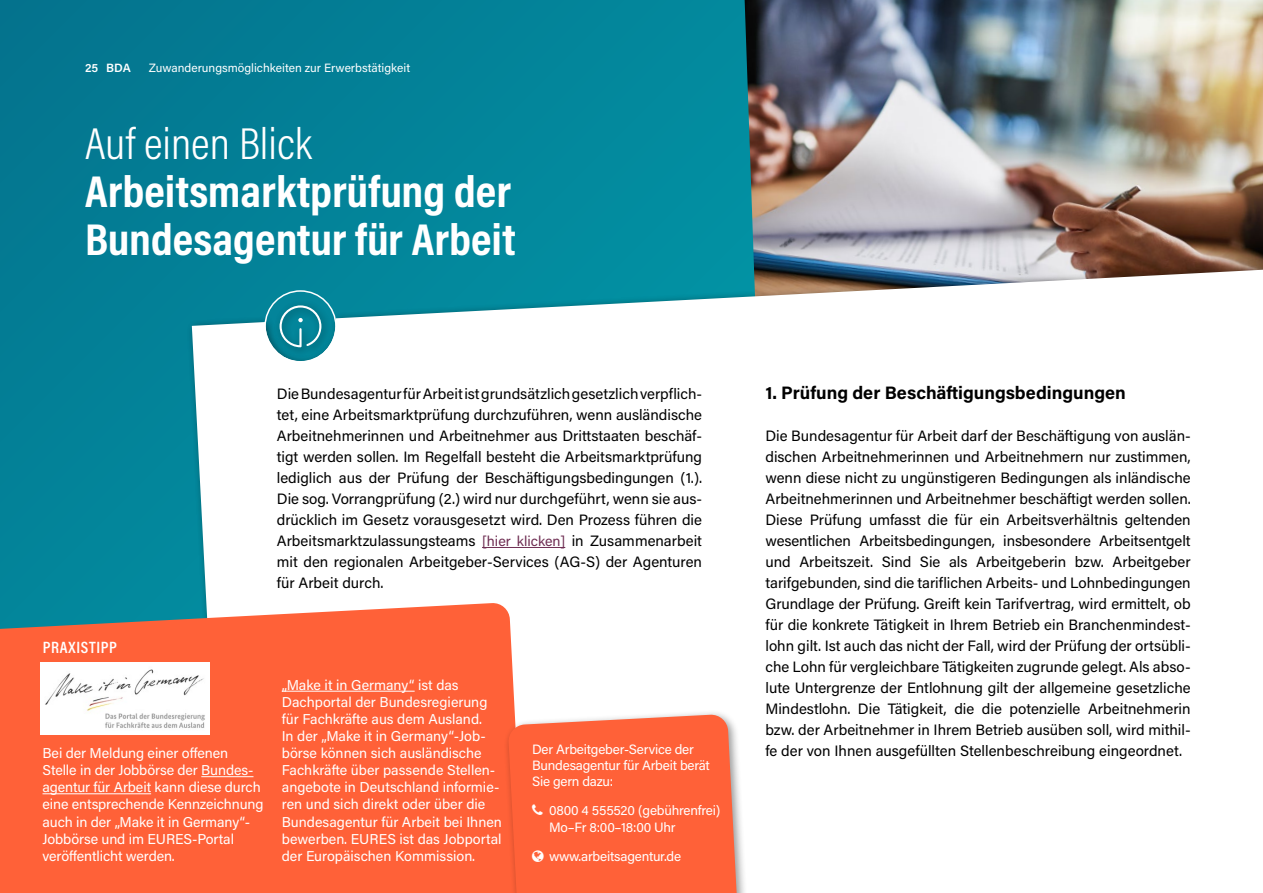
<style>
.page{position:relative;width:1263px;height:893px;background:#038298}
.page>*{position:absolute;margin:0;border:0;box-sizing:border-box;transform-origin:0 0}
.t1{font:700 45px/48px "Acumin Pro Cond";color:#fff;scale:1.04 1}
.t2{font:300 45px "Acumin Pro Cond";color:#fff;scale:1.04 1}
.t3{font:700 18px "Acumin Pro";color:#000}
.t4{font:600 16.5px "Acumin Pro Cond";letter-spacing:.04em;color:#fff}
.t5{font:15px/21px "Acumin Pro";color:#000;text-align:justify}
.t6{font:14.25px/17.1px "Acumin Pro";letter-spacing:-.005em;color:#fff}
.t7{font:13.5px/16.2px "Acumin Pro";letter-spacing:-.015em;color:#fff}
.t8{font:12px "Acumin Pro";color:#fff}
.t9{font:600 12px "Acumin Pro";color:#fff}
.s1{font-size:14.25px;color:#6f2e53}
</style>
<div class="page">
<img style="left:745px;top:0;width:518px;height:259px">
<div style="left:192px;top:265px;width:1071px;height:628px;background:#fff"></div>
<hr style="left:482px;top:547px;width:83px;height:1px;background:#6f2e53">
<div style="left:264px;top:290px;width:73px;height:72px;border:2px solid #fff;border-radius:50%"></div>
<div style="left:274px;top:299px;width:58px;height:58px;background:#000;opacity:.43"></div>
<svg style="left:280px;top:305px;width:41px;height:42px"></svg>
<div style="left:0;top:603px;width:524px;height:290px;background:#ff6138"></div>
<div style="left:503px;top:710px;width:245px;height:183px;background:#000;opacity:.4"></div>
<hr style="left:201px;top:776px;width:52px;height:1px;background:#fff">
<hr style="left:43px;top:793px;width:108px;height:1px;background:#fff">
<hr style="left:282px;top:691px;width:133px;height:1px;background:#fff">
<img style="left:41px;top:662px;width:169px;height:73px">
<div style="left:508px;top:714px;width:230px;height:179px;background:#ff6138"></div>
<p class="t9" style="left:85px;top:59px;width:47px">25 BDA</p>
<p class="t8" style="left:149px;top:59px;width:263px">Zuwanderungsmöglichkeiten zur Erwerbstätigkeit</p>
<h1 class="t2" style="left:85px;top:115px;width:220px">Auf einen Blick</h1>
<h1 class="t1" style="left:85px;top:166px;width:415px">Arbeitsmarktprüfung der<br>Bundesagentur für Arbeit</h1>
<p class="t5" style="left:277px;top:383px;width:427px">Die Bundesagentur für Arbeit ist grundsätzlich gesetzlich verpflich&shy;tet, eine Arbeitsmarktprüfung durchzuführen, wenn ausländische Arbeitnehmerinnen und Arbeitnehmer aus Drittstaaten beschäf&shy;tigt werden sollen. Im Regelfall besteht die Arbeitsmarktprüfung lediglich aus der Prüfung der Beschäftigungsbedingungen (1.).<br>Die sog. Vorrangprüfung (2.) wird nur durchgeführt, wenn sie aus&shy;drücklich im Gesetz vorausgesetzt wird. Den Prozess führen die Arbeitsmarktzulassungsteams <span class="s1">[hier klicken]</span> in Zusammenarbeit mit den regionalen Arbeitgeber-Services (AG-S) der Agenturen für Arbeit durch.</p>
<p class="t4" style="left:43px;top:636px;width:76px">PRAXISTIPP</p>
<p class="t6" style="left:43px;top:744px;width:223px">Bei der Meldung einer offenen<br>Stelle in der Jobbörse der Bundes&shy;agentur für Arbeit kann diese durch eine entsprechende Kennzeichnung auch in der „Make it in Germany“-<br>Jobbörse und im EURES-Portal veröffentlicht werden.</p>
<p class="t6" style="left:282px;top:676px;width:222px">„Make it in Germany“ ist das<br>Dachportal der Bundesregierung für Fachkräfte aus dem Ausland.<br>In der „Make it in Germany“-Job&shy;börse können sich ausländische<br>Fachkräfte über passende Stellen&shy;angebote in Deutschland informie&shy;ren und sich direkt oder über die<br>Bundesagentur für Arbeit bei Ihnen bewerben. EURES ist das Jobportal der Europäischen Kommission.</p>
<p class="t7" style="left:532px;top:741px;width:179px">Der Arbeitgeber-Service der<br>Bundesagentur für Arbeit berät<br>Sie gern dazu:</p>
<p class="t7" style="left:549px;top:802px;width:173px">0800 4 555520 (gebührenfrei)<br>Mo–Fr 8:00–18:00 Uhr</p>
<p class="t7" style="left:549px;top:847px;width:133px">www.arbeitsagentur.de</p>
<p class="t3" style="left:765px;top:380px;width:362px">1. Prüfung der Beschäftigungsbedingungen</p>
<p class="t5" style="left:765px;top:425px;width:427px">Die Bundesagentur für Arbeit darf der Beschäftigung von auslän&shy;dischen Arbeitnehmerinnen und Arbeitnehmern nur zustimmen, wenn diese nicht zu ungünstigeren Bedingungen als inländische Arbeitnehmerinnen und Arbeitnehmer beschäftigt werden sollen.<br>Diese Prüfung umfasst die für ein Arbeitsverhältnis geltenden wesentlichen Arbeitsbedingungen, insbesondere Arbeitsentgelt und Arbeitszeit. Sind Sie als Arbeitgeberin bzw. Arbeitgeber tarifgebunden, sind die tariflichen Arbeits- und Lohnbedingungen Grundlage der Prüfung. Greift kein Tarifvertrag, wird ermittelt, ob für die konkrete Tätigkeit in Ihrem Betrieb ein Branchenmindest&shy;lohn gilt. Ist auch das nicht der Fall, wird der Prüfung der ortsübli&shy;che Lohn für vergleichbare Tätigkeiten zugrunde gelegt. Als abso&shy;lute Untergrenze der Entlohnung gilt der allgemeine gesetzliche Mindestlohn. Die Tätigkeit, die die potenzielle Arbeitnehmerin bzw. der Arbeitnehmer in Ihrem Betrieb ausüben soll, wird mithil&shy;fe der von Ihnen ausgefüllten Stellenbeschreibung eingeordnet.</p>
</div>
